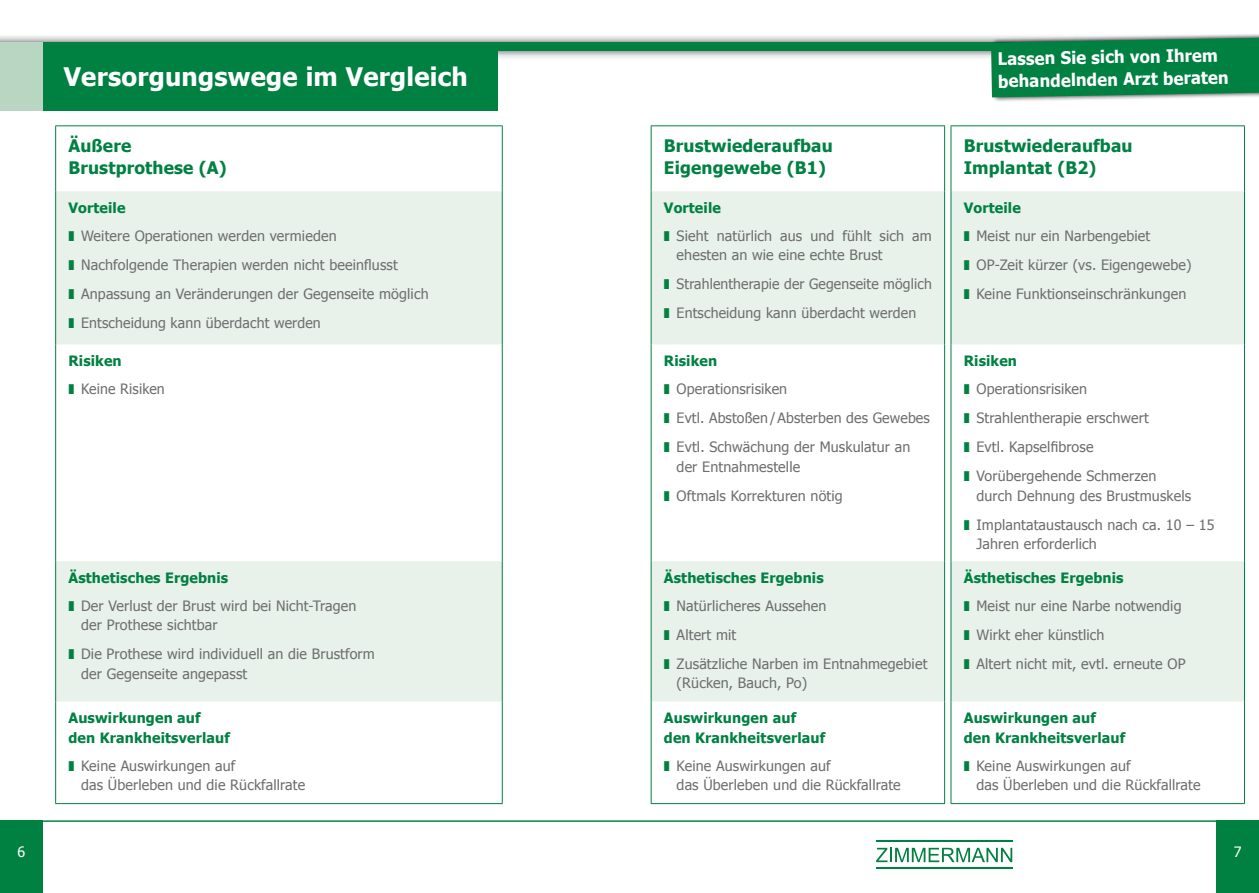
<style>
.page{position:relative;width:1259px;height:893px;background:#fff}
.page>*{position:absolute;margin:0;border:0;box-sizing:border-box;transform-origin:0 0}
.t1{font:700 25.5px "Tahoma";letter-spacing:.01em;color:#fff}
.t2{font:700 17.25px/22.5px "Tahoma";letter-spacing:.01em;color:#008142}
.t3{font:700 17.25px/22.5px "Tahoma";color:#fff;scale:.96 1}
.t4{font:14.25px/28.7px "Tahoma";letter-spacing:.01em;color:#6e6e6e}
.t5{font:700 14.25px/19.5px "Tahoma";letter-spacing:.01em;color:#008142}
.t6{font:14.25px "Tahoma";color:#fff}
.s1{font-weight:700;color:#008142}
.s2{color:#008142}
</style>
<div class="page">
<svg style="left:652px;top:191px;width:292px;height:510px;fill:#e8f1ea"></svg>
<hr style="left:651px;top:125px;width:294px;height:1px;background:#008142">
<hr style="left:651px;top:126px;width:1px;height:65px;background:#008142">
<hr style="left:944px;top:126px;width:1px;height:65px;background:#008142">
<hr style="left:651px;top:191px;width:1px;height:153px;background:#008142">
<hr style="left:944px;top:191px;width:1px;height:153px;background:#008142">
<hr style="left:651px;top:344px;width:1px;height:217px;background:#008142">
<hr style="left:944px;top:344px;width:1px;height:217px;background:#008142">
<hr style="left:651px;top:561px;width:1px;height:140px;background:#008142">
<hr style="left:944px;top:561px;width:1px;height:140px;background:#008142">
<hr style="left:651px;top:701px;width:1px;height:102px;background:#008142">
<hr style="left:944px;top:701px;width:1px;height:102px;background:#008142">
<hr style="left:651px;top:803px;width:294px;height:1px;background:#008142">
<svg style="left:56px;top:191px;width:446px;height:510px;fill:#e8f1ea"></svg>
<hr style="left:55px;top:125px;width:447px;height:1px;background:#008142">
<hr style="left:55px;top:126px;width:1px;height:65px;background:#008142">
<hr style="left:502px;top:126px;width:1px;height:65px;background:#008142">
<hr style="left:55px;top:191px;width:1px;height:153px;background:#008142">
<hr style="left:502px;top:191px;width:1px;height:153px;background:#008142">
<hr style="left:55px;top:344px;width:1px;height:217px;background:#008142">
<hr style="left:502px;top:344px;width:1px;height:217px;background:#008142">
<hr style="left:55px;top:561px;width:1px;height:140px;background:#008142">
<hr style="left:502px;top:561px;width:1px;height:140px;background:#008142">
<hr style="left:55px;top:701px;width:1px;height:102px;background:#008142">
<hr style="left:502px;top:701px;width:1px;height:102px;background:#008142">
<hr style="left:55px;top:803px;width:447px;height:1px;background:#008142">
<svg style="left:951px;top:191px;width:293px;height:510px;fill:#e8f1ea"></svg>
<hr style="left:950px;top:125px;width:294px;height:1px;background:#008142">
<hr style="left:950px;top:126px;width:1px;height:65px;background:#008142">
<hr style="left:1244px;top:126px;width:1px;height:65px;background:#008142">
<hr style="left:950px;top:191px;width:1px;height:153px;background:#008142">
<hr style="left:1244px;top:191px;width:1px;height:153px;background:#008142">
<hr style="left:950px;top:344px;width:1px;height:217px;background:#008142">
<hr style="left:1244px;top:344px;width:1px;height:217px;background:#008142">
<hr style="left:950px;top:561px;width:1px;height:140px;background:#008142">
<hr style="left:1244px;top:561px;width:1px;height:140px;background:#008142">
<hr style="left:950px;top:701px;width:1px;height:102px;background:#008142">
<hr style="left:1244px;top:701px;width:1px;height:102px;background:#008142">
<hr style="left:950px;top:803px;width:294px;height:1px;background:#008142">
<div style="left:0;top:34px;width:1259px;height:26px;background:#000;opacity:.75"></div>
<div style="left:0;top:43px;width:1259px;height:8px;background:#008142"></div>
<hr style="left:0;top:821px;width:1259px;height:1px;background:#008142">
<svg style="left:876px;top:848px;width:136px;height:14px"></svg>
<hr style="left:876px;top:840px;width:136px;height:2px;background:#008142">
<hr style="left:876px;top:867px;width:136px;height:2px;background:#008142">
<div style="left:0;top:821px;width:43px;height:72px;background:#008142"></div>
<div style="left:1216px;top:821px;width:43px;height:72px;background:#008142"></div>
<div style="left:43px;top:43px;width:454px;height:68px;background:#008142"></div>
<div style="left:0;top:43px;width:43px;height:68px;background:#b8d6c1"></div>
<div style="left:991px;top:33px;width:268px;height:69px;background:#000;opacity:.75"></div>
<svg style="left:991px;top:38px;width:268px;height:59px;background:#0b8349"></svg>
<h1 class="t1" style="left:64px;top:59px;width:405px">Versorgungswege im Vergleich</h1>
<p class="t2" style="left:68px;top:133px;width:160px">Äußere<br>Brustprothese (A)</p>
<p class="t4" style="left:68px;top:193px;width:362px"><span class="s1">Vorteile<br></span><span class="s2">❚</span> Weitere Operationen werden vermieden<br><span class="s2">❚</span> Nachfolgende Therapien werden nicht beeinflusst<br><span class="s2">❚</span> Anpassung an Veränderungen der Gegenseite möglich <span class="s2">❚</span> Entscheidung kann überdacht werden</p>
<p class="t4" style="left:68px;top:346px;width:98px;line-height:28px"><span class="s1">Risiken<br></span><span class="s2">❚</span> Keine Risiken</p>
<p class="t4" style="left:68px;top:563px;width:289px;line-height:28px"><span class="s1">Ästhetisches Ergebnis<br></span><span class="s2">❚</span> Der Verlust der Brust wird bei Nicht-Tragen</p>
<p class="t4" style="left:68px;top:610px;width:308px;line-height:29.1px;text-indent:13px">der Prothese sichtbar<br><span class="s2">❚</span> Die Prothese wird individuell an die Brustform</p>
<p class="t4" style="left:81px;top:659px;width:168px">der Gegenseite angepasst</p>
<p class="t5" style="left:68px;top:707px;width:163px">Auswirkungen auf den Krankheitsverlauf</p>
<p class="t4" style="left:81px;top:755px;width:226px;line-height:19.5px;text-indent:-13px"><span class="s2">❚</span> Keine Auswirkungen auf<br>das Überleben und die Rückfallrate</p>
<p class="t2" style="left:664px;top:133px;width:170px">Brustwiederaufbau<br>Eigengewebe (B1)</p>
<p class="t4" style="left:664px;top:193px;width:269px;line-height:28px"><span class="s1">Vorteile<br></span><span class="s2">❚</span> Sieht natürlich aus und fühlt sich am</p>
<p class="t4" style="left:664px;top:240px;width:269px;line-height:29.1px;text-indent:13px">ehesten an wie eine echte Brust<br><span class="s2">❚</span> Strahlentherapie der Gegenseite möglich <span class="s2">❚</span> Entscheidung kann überdacht werden</p>
<p class="t4" style="left:664px;top:346px;width:267px"><span class="s1">Risiken<br></span><span class="s2">❚</span> Operationsrisiken<br><span class="s2">❚</span> Evtl. Abstoßen /Absterben des Gewebes <span class="s2">❚</span> Evtl. Schwächung der Muskulatur an</p>
<p class="t4" style="left:664px;top:451px;width:180px;line-height:29.1px;text-indent:13px">der Entnahmestelle<br><span class="s2">❚</span> Oftmals Korrekturen nötig</p>
<p class="t4" style="left:664px;top:563px;width:265px"><span class="s1">Ästhetisches Ergebnis<br></span><span class="s2">❚</span> Natürlicheres Aussehen<br><span class="s2">❚</span> Altert mit<br><span class="s2">❚</span> Zusätzliche Narben im Entnahmegebiet</p>
<p class="t4" style="left:676px;top:668px;width:132px">(Rücken, Bauch, Po)</p>
<p class="t5" style="left:664px;top:707px;width:163px">Auswirkungen auf den Krankheitsverlauf</p>
<p class="t4" style="left:676px;top:755px;width:226px;line-height:19.5px;text-indent:-13px"><span class="s2">❚</span> Keine Auswirkungen auf<br>das Überleben und die Rückfallrate</p>
<p class="t3" style="left:997px;top:47px;width:242px;rotate:-1deg">Lassen Sie sich von Ihrem behandelnden Arzt beraten</p>
<p class="t2" style="left:963px;top:133px;width:170px">Brustwiederaufbau<br>Implantat (B2)</p>
<p class="t4" style="left:963px;top:193px;width:229px"><span class="s1">Vorteile<br></span><span class="s2">❚</span> Meist nur ein Narbengebiet<br><span class="s2">❚</span> OP-Zeit kürzer (vs. Eigengewebe) <span class="s2">❚</span> Keine Funktionseinschränkungen</p>
<p class="t4" style="left:963px;top:346px;width:194px"><span class="s1">Risiken<br></span><span class="s2">❚</span> Operationsrisiken<br><span class="s2">❚</span> Strahlentherapie erschwert <span class="s2">❚</span> Evtl. Kapselfibrose<br><span class="s2">❚</span> Vorübergehende Schmerzen</p>
<p class="t4" style="left:963px;top:480px;width:252px;line-height:29.1px;text-indent:13px">durch Dehnung des Brustmuskels<br><span class="s2">❚</span> Implantataustausch nach ca. 10 – 15</p>
<p class="t4" style="left:976px;top:529px;width:122px">Jahren erforderlich</p>
<p class="t4" style="left:963px;top:563px;width:223px"><span class="s1">Ästhetisches Ergebnis<br></span><span class="s2">❚</span> Meist nur eine Narbe notwendig <span class="s2">❚</span> Wirkt eher künstlich<br><span class="s2">❚</span> Altert nicht mit, evtl. erneute OP</p>
<p class="t5" style="left:963px;top:707px;width:163px">Auswirkungen auf den Krankheitsverlauf</p>
<p class="t4" style="left:976px;top:755px;width:226px;line-height:19.5px;text-indent:-13px"><span class="s2">❚</span> Keine Auswirkungen auf<br>das Überleben und die Rückfallrate</p>
<p class="t6" style="left:17px;top:842px;width:9px">6</p>
<p class="t6" style="left:1233px;top:842px;width:9px">7</p>
</div>
